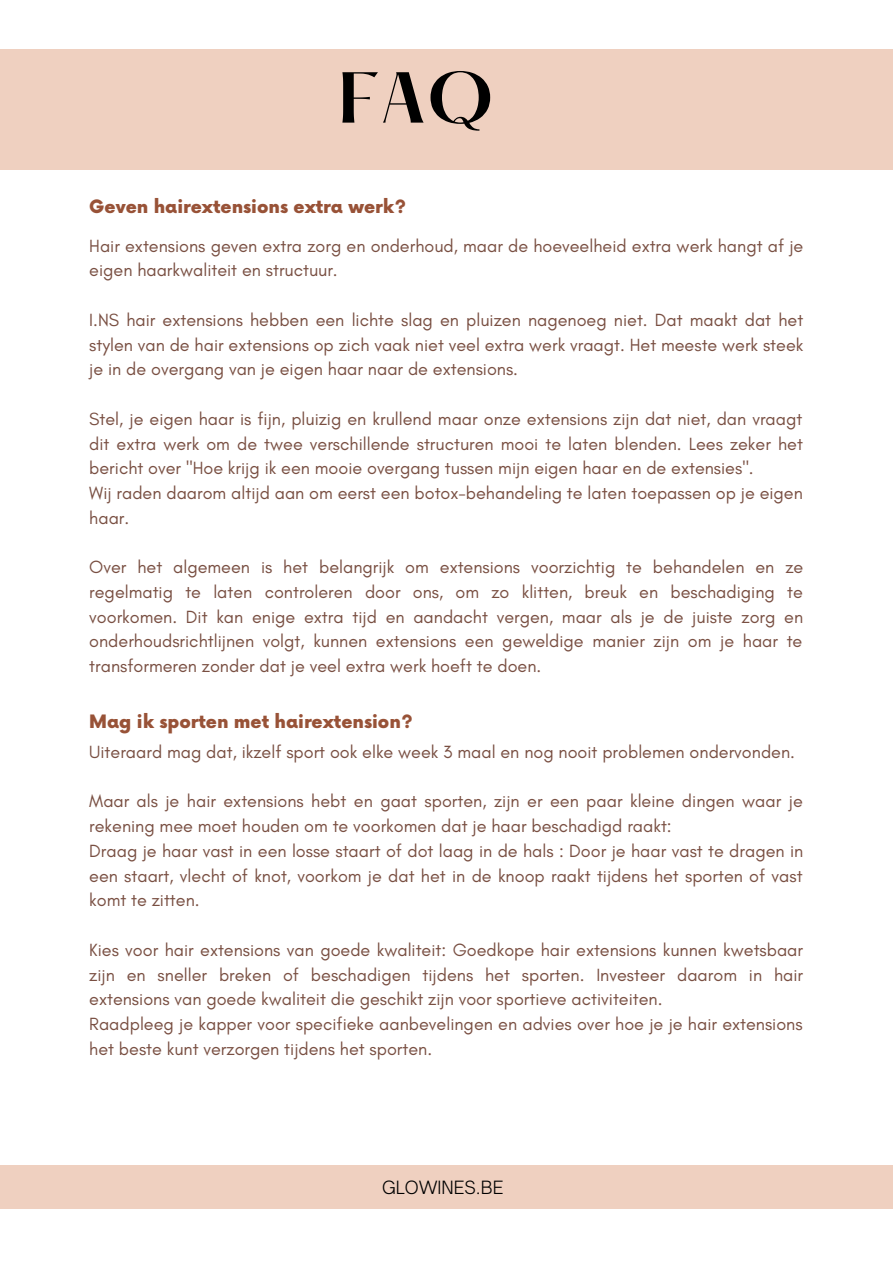
<style>
.page{position:relative;width:893px;height:1264px;background:#fff}
.page>*{position:absolute;margin:0;border:0;box-sizing:border-box;transform-origin:0 0}
.t1{font:600 63px "Hatton";color:#000}
.t2{font:18px/24.8px "Glacial Indifference";color:#794f42}
.t3{font:900 18px "Now";color:#985237}
.t4{font:300 17.55px "Open Sauce One";color:#000}
</style>
<div class="page">
<div style="left:0;top:49px;width:892px;height:121px;background:#efd0c0"></div>
<div style="left:0;top:1165px;width:892px;height:44px;background:#efd0c0"></div>
<h1 class="t1" style="left:338px;top:68px;width:157px">FAQ</h1>
<p class="t3" style="left:89px;top:196px;width:318px">Geven hairextensions extra werk?</p>
<p class="t2" style="left:89px;top:233px;width:715px">Hair extensions geven extra zorg en onderhoud, maar de hoeveelheid extra werk hangt af je eigen haarkwaliteit en structuur.</p>
<p class="t2" style="left:89px;top:307px;width:715px;text-align:justify">I.NS hair extensions hebben een lichte slag en pluizen nagenoeg niet. Dat maakt dat het stylen van de hair extensions op zich vaak niet veel extra werk vraagt. Het meeste werk steek je in de overgang van je eigen haar naar de extensions.</p>
<p class="t2" style="left:89px;top:406px;width:715px">Stel, je eigen haar is fijn, pluizig en krullend maar onze extensions zijn dat niet, dan vraagt dit extra werk om de twee verschillende structuren mooi te laten blenden. Lees zeker het bericht over "Hoe krijg ik een mooie overgang tussen mijn eigen haar en de extensies".<br>Wij raden daarom altijd aan om eerst een botox-behandeling te laten toepassen op je eigen haar.</p>
<p class="t2" style="left:89px;top:554px;width:715px;text-align:justify">Over het algemeen is het belangrijk om extensions voorzichtig te behandelen en ze regelmatig te laten controleren door ons, om zo klitten, breuk en beschadiging te voorkomen. Dit kan enige extra tijd en aandacht vergen, maar als je de juiste zorg en onderhoudsrichtlijnen volgt, kunnen extensions een geweldige manier zijn om je haar te transformeren zonder dat je veel extra werk hoeft te doen.</p>
<p class="t3" style="left:89px;top:711px;width:325px">Mag ik sporten met hairextension?</p>
<p class="t2" style="left:89px;top:739px;width:707px">Uiteraard mag dat, ikzelf sport ook elke week 3 maal en nog nooit problemen ondervonden.</p>
<p class="t2" style="left:89px;top:788px;width:715px">Maar als je hair extensions hebt en gaat sporten, zijn er een paar kleine dingen waar je rekening mee moet houden om te voorkomen dat je haar beschadigd raakt:<br>Draag je haar vast in een losse staart of dot laag in de hals : Door je haar vast te dragen in een staart, vlecht of knot, voorkom je dat het in de knoop raakt tijdens het sporten of vast komt te zitten.</p>
<p class="t2" style="left:89px;top:937px;width:715px">Kies voor hair extensions van goede kwaliteit: Goedkope hair extensions kunnen kwetsbaar zijn en sneller breken of beschadigen tijdens het sporten. Investeer daarom in hair extensions van goede kwaliteit die geschikt zijn voor sportieve activiteiten.<br>Raadpleeg je kapper voor specifieke aanbevelingen en advies over hoe je je hair extensions het beste kunt verzorgen tijdens het sporten.</p>
<p class="t4" style="left:382px;top:1176px;width:123px">GLOWINES.BE</p>
</div>
